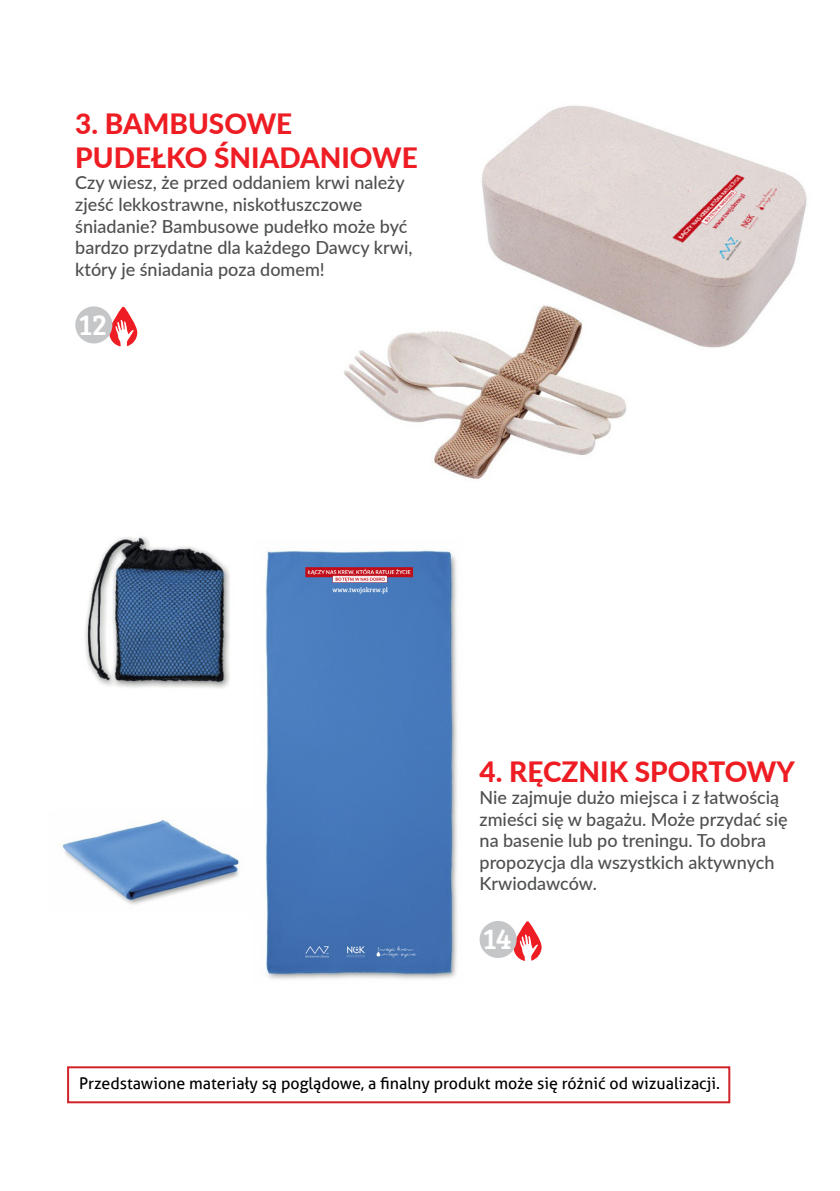
<style>
.page{position:relative;width:840px;height:1191px;background:#fff}
.page>*{position:absolute;margin:0;border:0;box-sizing:border-box;transform-origin:0 0}
.t1{font:30px "Bree Serif";color:#fff}
.t2{font:800 28px/33.6px "Lato";color:#ee1d23}
.t3{font:500 18px/21.6px "Lato";color:#4e4f50}
.t4{font:16px "Aller";color:#000}
</style>
<div class="page">
<img style="left:344px;top:105px;width:463px;height:375px">
<svg style="left:109px;top:307px;width:28px;height:39px"></svg>
<div style="left:75px;top:306px;width:37px;height:37px;background:#c5c6c8;border-radius:50%"></div>
<svg style="left:513px;top:921px;width:28px;height:40px"></svg>
<div style="left:479px;top:921px;width:37px;height:37px;background:#c5c6c8;border-radius:50%"></div>
<img style="left:62px;top:537px;width:395px;height:442px">
<div style="left:67px;top:1066px;width:663px;height:37px;border:2px solid #d1232a"></div>
<h2 class="t2" style="left:75px;top:106px;width:344px">3. BAMBUSOWE<br>PUDEŁKO ŚNIADANIOWE</h2>
<p class="t3" style="left:75px;top:171px;width:338px">Czy wiesz, że przed oddaniem krwi należy zjeść lekkostrawne, niskotłuszczowe śniadanie? Bambusowe pudełko może być bardzo przydatne dla każdego Dawcy krwi, który je śniadania poza domem!</p>
<h1 class="t1" style="left:79px;top:302px;width:30px">12</h1>
<h2 class="t2" style="left:479px;top:754px;width:317px">4. RĘCZNIK SPORTOWY</h2>
<p class="t3" style="left:479px;top:786px;width:309px">Nie zajmuje dużo miejsca i z łatwością zmieści się w bagażu. Może przydać się na basenie lub po treningu. To dobra propozycja dla wszystkich aktywnych<br>Krwiodawców.</p>
<h1 class="t1" style="left:482px;top:917px;width:30px">14</h1>
<p class="t4" style="left:79px;top:1073px;width:642px">Przedstawione materiały są poglądowe, a finalny produkt może się różnić od wizualizacji.</p>
</div>
